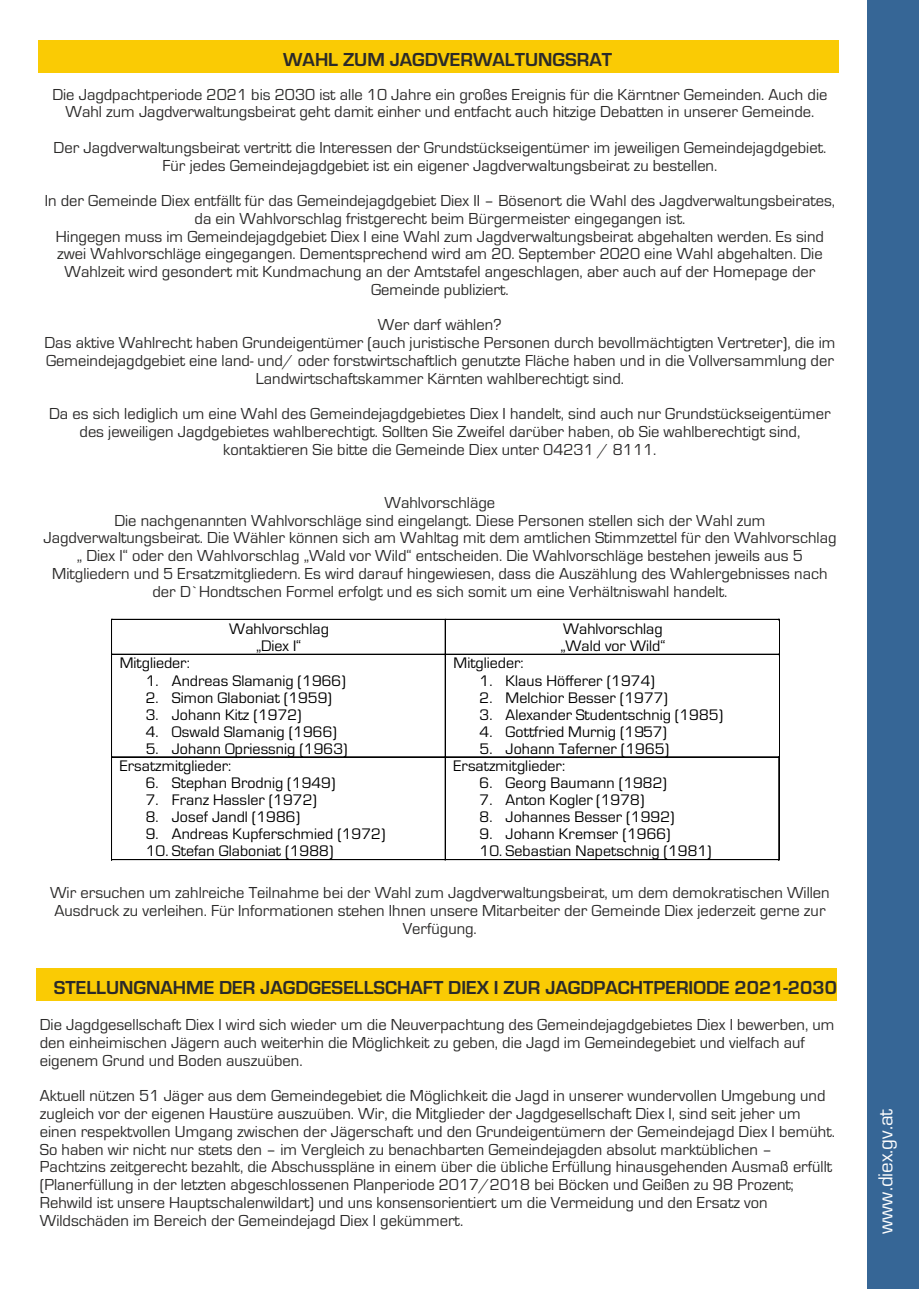
<style>
.page{position:relative;width:919px;height:1289px;background:#fff}
.page>*{position:absolute;margin:0;border:0;box-sizing:border-box;transform-origin:0 0}
.t1{font:21px "Eurostile";color:#fefefe}
.t2{font:700 19.5px "Eurostile";color:#2b2a29}
.t3{font:16.5px/17.7px "Eurostile";color:#2b2a29;text-align:center}
.t4{font:15.9px/17.1px "Eurostile";color:#000;text-align:center}
</style>
<div class="page">
<div style="left:867px;top:0;width:51px;height:1288px;background:#366696"></div>
<div style="left:39px;top:40px;width:800px;height:33px;background:#facb04"></div>
<hr style="left:112px;top:619px;width:333px;height:1px;background:#000">
<hr style="left:446px;top:619px;width:332px;height:1px;background:#000">
<hr style="left:111px;top:620px;width:1px;height:34px;background:#000">
<hr style="left:778px;top:620px;width:1px;height:34px;background:#000">
<hr style="left:445px;top:620px;width:1px;height:34px;background:#000">
<hr style="left:112px;top:654px;width:333px;height:1px;background:#000">
<hr style="left:446px;top:654px;width:332px;height:1px;background:#000">
<hr style="left:111px;top:655px;width:1px;height:101px;background:#000">
<hr style="left:778px;top:655px;width:1px;height:101px;background:#000">
<hr style="left:445px;top:655px;width:1px;height:101px;background:#000">
<hr style="left:112px;top:756px;width:333px;height:1px;background:#000">
<hr style="left:446px;top:756px;width:332px;height:1px;background:#000">
<hr style="left:111px;top:757px;width:1px;height:102px;background:#000">
<hr style="left:112px;top:859px;width:333px;height:1px;background:#000">
<hr style="left:445px;top:757px;width:1px;height:102px;background:#000">
<hr style="left:446px;top:859px;width:332px;height:1px;background:#000">
<hr style="left:778px;top:757px;width:1px;height:102px;background:#000">
<div style="left:36px;top:968px;width:800px;height:32px;background:#facb04"></div>
<p class="t2" style="left:283px;top:53px;width:330px">WAHL ZUM JAGDVERWALTUNGSRAT</p>
<p class="t3" style="left:52px;top:87px;width:776px">Die Jagdpachtperiode 2021 bis 2030 ist alle 10 Jahre ein großes Ereignis für die Kärntner Gemeinden. Auch die<br>Wahl zum Jagdverwaltungsbeirat geht damit einher und entfacht auch hitzige Debatten in unserer Gemeinde.</p>
<p class="t3" style="left:54px;top:140px;width:774px">Der Jagdverwaltungsbeirat vertritt die Interessen der Grundstückseigentümer im jeweiligen Gemeindejagdgebiet.<br>Für jedes Gemeindejagdgebiet ist ein eigener Jagdverwaltungsbeirat zu bestellen.</p>
<p class="t3" style="left:45px;top:193px;width:791px">In der Gemeinde Diex entfällt für das Gemeindejagdgebiet Diex II – Bösenort die Wahl des Jagdverwaltungsbeirates, da ein Wahlvorschlag fristgerecht beim Bürgermeister eingegangen ist.</p>
<p class="t3" style="left:56px;top:229px;width:769px">Hingegen muss im Gemeindejagdgebiet Diex I eine Wahl zum Jagdverwaltungsbeirat abgehalten werden. Es sind zwei Wahlvorschläge eingegangen. Dementsprechend wird am 20. September 2020 eine Wahl abgehalten. Die Wahlzeit wird gesondert mit Kundmachung an der Amtstafel angeschlagen, aber auch auf der Homepage der Gemeinde publiziert.</p>
<p class="t3" style="left:45px;top:335px;width:792px">Das aktive Wahlrecht haben Grundeigentümer (auch juristische Personen durch bevollmächtigten Vertreter), die im<br>Gemeindejagdgebiet eine land- und/ oder forstwirtschaftlich genutzte Fläche haben und in die Vollversammlung der<br>Landwirtschaftskammer Kärnten wahlberechtigt sind.</p>
<p class="t3" style="left:378px;top:318px;width:125px">Wer darf wählen?</p>
<p class="t3" style="left:49px;top:406px;width:783px">Da es sich lediglich um eine Wahl des Gemeindejagdgebietes Diex I handelt, sind auch nur Grundstückseigentümer des jeweiligen Jagdgebietes wahlberechtigt. Sollten Sie Zweifel darüber haben, ob Sie wahlberechtigt sind, kontaktieren Sie bitte die Gemeinde Diex unter 04231 / 8111.</p>
<p class="t3" style="left:384px;top:495px;width:112px">Wahlvorschläge</p>
<p class="t3" style="left:43px;top:513px;width:794px">Die nachgenannten Wahlvorschläge sind eingelangt. Diese Personen stellen sich der Wahl zum Jagdverwaltungsbeirat. Die Wähler können sich am Wahltag mit dem amtlichen Stimmzettel für den Wahlvorschlag „ Diex I“ oder den Wahlvorschlag „Wald vor Wild“ entscheiden. Die Wahlvorschläge bestehen jeweils aus 5<br>Mitgliedern und 5 Ersatzmitgliedern. Es wird darauf hingewiesen, dass die Auszählung des Wahlergebnisses nach der D`Hondtschen Formel erfolgt und es sich somit um eine Verhältniswahl handelt.</p>
<p class="t4" style="left:229px;top:621px;width:101px">Wahlvorschlag „Diex I“</p>
<p class="t4" style="left:560px;top:621px;width:107px;text-align:left">Wahlvorschlag „Wald vor Wild“</p>
<p class="t4" style="left:120px;top:656px;width:72px">Mitglieder:</p>
<p class="t4" style="left:146px;top:673px;width:201px">1. Andreas Slamanig (1966)</p>
<p class="t4" style="left:146px;top:690px;width:188px">2. Simon Glaboniat (1959)</p>
<p class="t4" style="left:146px;top:707px;width:157px">3. Johann Kitz (1972)</p>
<p class="t4" style="left:146px;top:724px;width:193px">4. Oswald Slamanig (1966)</p>
<p class="t4" style="left:146px;top:741px;width:203px">5. Johann Opriessnig (1963)</p>
<p class="t4" style="left:120px;top:759px;width:113px">Ersatzmitglieder:</p>
<p class="t4" style="left:146px;top:776px;width:191px">6. Stephan Brodnig (1949)</p>
<p class="t4" style="left:146px;top:793px;width:173px">7. Franz Hassler (1972)</p>
<p class="t4" style="left:146px;top:810px;width:156px">8. Josef Jandl (1986)</p>
<p class="t4" style="left:146px;top:827px;width:241px">9. Andreas Kupferschmied (1972)</p>
<p class="t4" style="left:146px;top:844px;width:189px">10. Stefan Glaboniat (1988)</p>
<p class="t4" style="left:453px;top:656px;width:72px">Mitglieder:</p>
<p class="t4" style="left:479px;top:673px;width:177px">1. Klaus Höfferer (1974)</p>
<p class="t4" style="left:479px;top:690px;width:190px">2. Melchior Besser (1977)</p>
<p class="t4" style="left:479px;top:707px;width:245px">3. Alexander Studentschnig (1985)</p>
<p class="t4" style="left:479px;top:724px;width:189px">4. Gottfried Murnig (1957)</p>
<p class="t4" style="left:479px;top:741px;width:191px">5. Johann Taferner (1965)</p>
<p class="t4" style="left:453px;top:759px;width:113px">Ersatzmitglieder:</p>
<p class="t4" style="left:479px;top:776px;width:189px">6. Georg Baumann (1982)</p>
<p class="t4" style="left:479px;top:793px;width:166px">7. Anton Kogler (1978)</p>
<p class="t4" style="left:479px;top:810px;width:196px">8. Johannes Besser (1992)</p>
<p class="t4" style="left:479px;top:827px;width:193px">9. Johann Kremser (1966)</p>
<p class="t4" style="left:479px;top:844px;width:234px">10. Sebastian Napetschnig (1981)</p>
<p class="t3" style="left:50px;top:885px;width:781px">Wir ersuchen um zahlreiche Teilnahme bei der Wahl zum Jagdverwaltungsbeirat, um dem demokratischen Willen<br>Ausdruck zu verleihen. Für Informationen stehen Ihnen unsere Mitarbeiter der Gemeinde Diex jederzeit gerne zur<br>Verfügung.</p>
<p class="t2" style="left:54px;top:981px;width:784px">STELLUNGNAHME DER JAGDGESELLSCHAFT DIEX I ZUR JAGDPACHTPERIODE 2021-2030</p>
<p class="t3" style="left:40px;top:1017px;width:796px;text-align:left">Die Jagdgesellschaft Diex I wird sich wieder um die Neuverpachtung des Gemeindejagdgebietes Diex I bewerben, um den einheimischen Jägern auch weiterhin die Möglichkeit zu geben, die Jagd im Gemeindegebiet und vielfach auf eigenem Grund und Boden auszuüben.</p>
<p class="t3" style="left:40px;top:1088px;width:796px;text-align:left">Aktuell nützen 51 Jäger aus dem Gemeindegebiet die Möglichkeit die Jagd in unserer wundervollen Umgebung und zugleich vor der eigenen Haustüre auszuüben. Wir, die Mitglieder der Jagdgesellschaft Diex I, sind seit jeher um einen respektvollen Umgang zwischen der Jägerschaft und den Grundeigentümern der Gemeindejagd Diex I bemüht.<br>So haben wir nicht nur stets den – im Vergleich zu benachbarten Gemeindejagden absolut marktüblichen – Pachtzins zeitgerecht bezahlt, die Abschusspläne in einem über die übliche Erfüllung hinausgehenden Ausmaß erfüllt (Planerfüllung in der letzten abgeschlossenen Planperiode 2017/2018 bei Böcken und Geißen zu 98 Prozent; Rehwild ist unsere Hauptschalenwildart) und uns konsensorientiert um die Vermeidung und den Ersatz von Wildschäden im Bereich der Gemeindejagd Diex I gekümmert.</p>
<p class="t1" style="left:878px;top:1233px;width:126px;rotate:-90deg">www.diex.gv.at</p>
</div>
